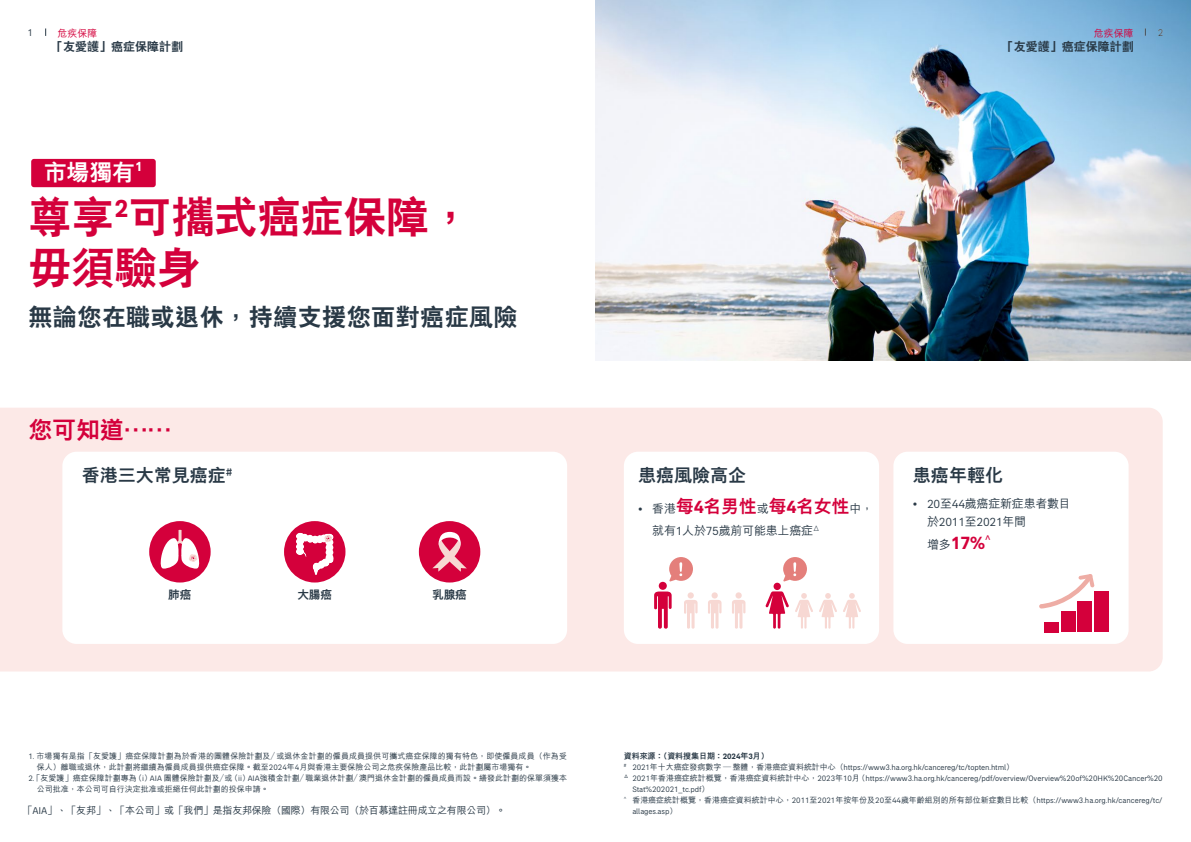
<style>
.page{position:relative;width:1191px;height:842px;background:#fff}
.page>*{position:absolute;margin:0;border:0;box-sizing:border-box;transform-origin:0 0}
.t1{font:800 43px/51px "C Hei 2 HK";color:#d4003b}
.t2{font:800 24px "C Hei 2 HK";letter-spacing:.02em;color:#293946}
.t3{font:800 24px "M Hei HK";color:#d4003b}
.t4{font:800 23px "M Hei HK";color:#fff}
.t5{font:800 18px "M Hei HK";color:#293946}
.t6{font:800 18px "M Hei HK";letter-spacing:-.015em;color:#d4003b}
.t7{font:700 18px "AIA Everest";color:#d4003b}
.t8{font:700 13.4px "AIA Everest";color:#fff}
.t9{font:500 12px "M Hei HK";letter-spacing:-.02em;color:#293946}
.t10{font:800 12px "C Hei 2 HK";color:#293946}
.t11{font:12px "AIA Everest";letter-spacing:-.02em;color:#293946}
.t12{font:800 11.7px "M Hei HK";letter-spacing:-.01em;color:#293946}
.t13{font:500 10px "M Hei HK";letter-spacing:-.025em;color:#293946}
.t14{font:500 10px "M Hei HK";color:#d4003b}
.t15{font:10px "AIA Everest";color:#293946}
.t16{font:8px "AIA Everest";letter-spacing:-.005em;color:#293946}
.t17{font:500 8px "M Hei HK";color:#293946}
.t18{font:800 8px "M Hei HK";letter-spacing:-.01em;color:#293946}
.s1{font-family:"AIA Everest";font-weight:400}
.s2{font-family:"M Hei HK";font-weight:500}
.s3{font-family:"M Hei HK";font-weight:500;font-size:12px;color:#293946}
.s4{font-family:"AIA Everest";font-weight:400;font-size:12px;color:#293946}
.s5{font-weight:500;font-size:12px;color:#293946}
.s6{font-family:"AIA Everest";font-weight:700}
</style>
<div class="page">
<div style="left:0;top:408px;width:1162px;height:263px;background:#fce9e7"></div>
<img style="left:595px;top:0;width:596px;height:361px">
<div style="left:62px;top:452px;width:505px;height:192px;background:#fff;border-radius:14px"></div>
<div style="left:893px;top:452px;width:235px;height:192px;background:#fff;border-radius:14px"></div>
<div style="left:624px;top:452px;width:255px;height:192px;background:#fff;border-radius:14px"></div>
<svg style="left:654px;top:557px;width:43px;height:72px"></svg>
<svg style="left:708px;top:592px;width:13px;height:37px"></svg>
<svg style="left:732px;top:592px;width:13px;height:37px"></svg>
<svg style="left:783px;top:557px;width:24px;height:25px"></svg>
<div style="left:773px;top:583px;width:8px;height:7px;background:#d4003b;border-radius:50%"></div>
<svg style="left:765px;top:591px;width:24px;height:38px"></svg>
<svg style="left:795px;top:593px;width:18px;height:36px"></svg>
<svg style="left:819px;top:593px;width:18px;height:36px"></svg>
<svg style="left:843px;top:593px;width:18px;height:36px"></svg>
<div style="left:149px;top:521px;width:62px;height:61px;background:#d4003b;border-radius:50%"></div>
<svg style="left:160px;top:530px;width:40px;height:39px"></svg>
<div style="left:284px;top:521px;width:61px;height:61px;background:#d4003b;border-radius:50%"></div>
<svg style="left:296px;top:533px;width:38px;height:42px"></svg>
<div style="left:419px;top:521px;width:61px;height:61px;background:#d4003b;border-radius:50%"></div>
<svg style="left:432px;top:532px;width:35px;height:40px"></svg>
<div style="left:1044px;top:622px;width:14px;height:10px;background:#d4003b"></div>
<div style="left:1060px;top:612px;width:15px;height:20px;background:#d4003b"></div>
<div style="left:1077px;top:602px;width:15px;height:30px;background:#d4003b"></div>
<div style="left:1094px;top:592px;width:14px;height:40px;background:#d4003b"></div>
<svg style="left:1039px;top:574px;width:55px;height:35px"></svg>
<div style="left:31px;top:159px;width:125px;height:28px;background:#d4003b;border-radius:3px"></div>
<p class="t15" style="left:28px;top:27px;width:7px">1</p>
<p class="t14" style="left:57px;top:26px;width:41px">危疾保障</p>
<p class="t15" style="left:1157px;top:27px;width:7px">2</p>
<h3 class="t10" style="left:51px;top:40px;width:133px">「友愛護」癌症保障計劃</h3>
<p class="t14" style="left:1093px;top:26px;width:41px">危疾保障</p>
<h3 class="t10" style="left:1002px;top:40px;width:133px">「友愛護」癌症保障計劃</h3>
<h3 class="t4" style="left:44px;top:161px;width:93px">市場獨有</h3>
<h3 class="t8" style="left:135px;top:158px;width:9px">1</h3>
<h1 class="t1" style="left:28px;top:192px;width:446px">尊享<sup>2</sup>可攜式癌症保障，毋須驗身</h1>
<h2 class="t2" style="left:28px;top:305px;width:491px">無論您在職或退休，持續支援您面對癌症風險</h2>
<h2 class="t3" style="left:28px;top:418px;width:145px">您可知道……</h2>
<h3 class="t5" style="left:82px;top:467px;width:152px">香港三大常見癌症<sup>#</sup></h3>
<h3 class="t5" style="left:913px;top:467px;width:91px">患癌年輕化</h3>
<h3 class="t9" style="left:913px;top:495px;width:159px"><span class="s1">• 20</span>至<span class="s1">44</span>歲癌症新症患者數目</h3>
<h3 class="t11" style="left:927px;top:515px;width:101px"><span class="s2">於</span>2011<span class="s2">至</span>2021<span class="s2">年間</span></h3>
<h3 class="t7" style="left:927px;top:532px;width:65px"><span class="s3">增多</span>17%<sup>^</sup></h3>
<h3 class="t5" style="left:638px;top:467px;width:109px">患癌風險高企</h3>
<h3 class="t6" style="left:638px;top:497px;width:237px"><span class="s4">•</span> <span class="s5">香港</span>每<span class="s6">4</span>名男性<span class="s5">或</span>每<span class="s6">4</span>名女性<span class="s5">中，</span></h3>
<h3 class="t9" style="left:652px;top:522px;width:169px">就有<span class="s1">1</span>人於<span class="s1">75</span>歲前可能患上癌症<sup>△</sup></h3>
<h3 class="t12" style="left:168px;top:589px;width:25px">肺癌</h3>
<h3 class="t12" style="left:297px;top:589px;width:36px">大腸癌</h3>
<h3 class="t12" style="left:432px;top:589px;width:36px">乳腺癌</h3>
<p class="t17" style="left:28px;top:750px;width:540px"><span class="s1">1.</span> 市場獨有是指「友愛護」癌症保障計劃為於香港的團體保險計劃及／或退休金計劃的僱員成員提供可攜式癌症保障的獨有特色，即使僱員成員（作為受</p>
<p class="t17" style="left:37px;top:761px;width:496px">保人）離職或退休，此計劃將繼續為僱員成員提供癌症保障。截至<span class="s1">2024</span>年<span class="s1">4</span>月與香港主要保險公司之危疾保險產品比較，此計劃屬市場獨有。</p>
<p class="t17" style="left:28px;top:772px;width:540px"><span class="s1">2</span>「友愛護」癌症保障計劃專為（<span class="s1">i</span>）<span class="s1">AIA</span> 團體保險計劃及／或（<span class="s1">ii</span>）<span class="s1">AIA</span>強積金計劃／職業退休計劃／澳門退休金計劃的僱員成員而設。繕發此計劃的保單須獲本</p>
<p class="t16" style="left:33px;top:773px;width:3px">.</p>
<p class="t17" style="left:37px;top:783px;width:233px">公司批准，本公司可自行決定批准或拒絕任何此計劃的投保申請。</p>
<p class="t13" style="left:23px;top:803px;width:484px">「<span class="s1">AIA</span>」、「友邦」、「本公司」或「我們」是指友邦保險（國際）有限公司（於百慕達註冊成立之有限公司）。</p>
<p class="t18" style="left:624px;top:752px;width:146px">資料來源：（資料搜集日期：<span class="s6">2024</span>年<span class="s6">3</span>月）</p>
<p class="t16" style="left:624px;top:762px;width:392px"><sup>#</sup> 2021<span class="s2">年十大癌症發病數字 — 整體，香港癌症資料統計中心（</span>https://www3.ha.org.hk/cancereg/tc/topten.html<span class="s2">）</span></p>
<p class="t16" style="left:624px;top:773px;width:540px"><sup>△</sup> 2021<span class="s2">年香港癌症統計概覽，香港癌症資料統計中心，</span>2023<span class="s2">年</span>10<span class="s2">月（</span>https://www3.ha.org.hk/cancereg/pdf/overview/Overview%20of%20HK%20Cancer%20</p>
<p class="t16" style="left:632px;top:784px;width:79px">Stat%202021_tc.pdf<span class="s2">）</span></p>
<p class="t16" style="left:624px;top:795px;width:540px"><sup>^</sup> <span class="s2">香港癌症統計概覽，香港癌症資料統計中心，</span>2011<span class="s2">至</span>2021<span class="s2">年按年份及</span>20<span class="s2">至</span>44<span class="s2">歲年齡組別的所有部位新症數目比較（</span>https://www3.ha.org.hk/cancereg/tc/</p>
<p class="t16" style="left:632px;top:806px;width:47px">allages.asp<span class="s2">）</span></p>
</div>
